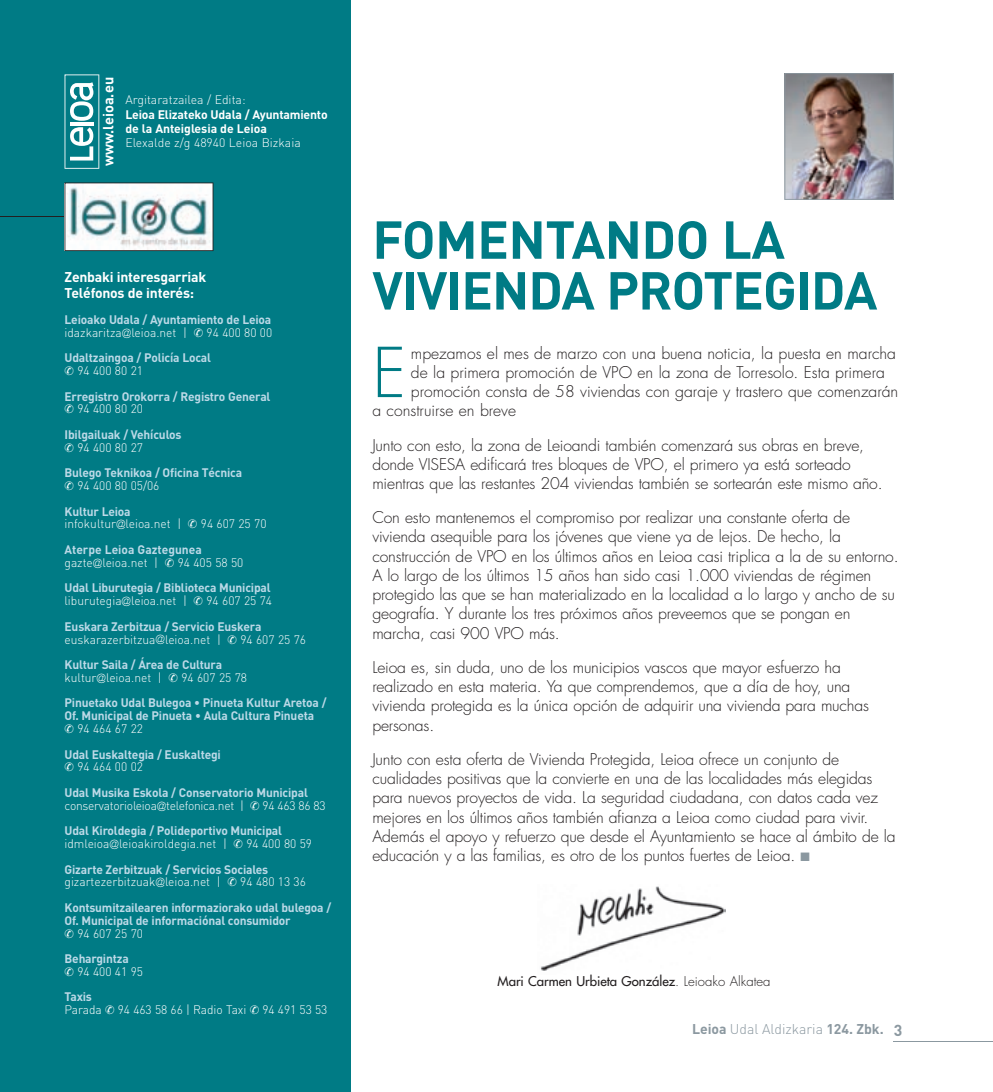
<style>
.page{position:relative;width:993px;height:1092px;background:#fff}
.page>*{position:absolute;margin:0;border:0;box-sizing:border-box;transform-origin:0 0}
.t1{font:300 66.85px "Futura";color:#007b85}
.t2{font:700 52.5px/50.8px "DIN";letter-spacing:-.02em;color:#007b85}
.t3{font:300 15.75px/19.2px "Futura";letter-spacing:-.01em;color:#231f20}
.t4{font:700 14.53px "DIN";color:#fff}
.t5{font:700 14px/15.8px "DIN";letter-spacing:-.015em;color:#fff}
.t6{font:300 14px "DIN";color:#8b98a0}
.t7{font:13.12px "Futura";color:#231f20}
.t8{font:700 12.25px/12.8px "DIN";letter-spacing:-.015em;color:#bcd9e7}
.t9{font:300 12.25px/12.8px "DIN";color:#fff}
.t10{font:300 12.25px/12.8px "DIN";letter-spacing:-.02em;color:#fff}
.t11{font:700 12.25px/14.3px "DIN";letter-spacing:-.015em;color:#fff}
.s1{font-weight:300;color:#fff}
.s2{font-family:"Futura";font-weight:300;color:#fff}
.s3{color:#fff}
.s4{font-weight:700;color:#bcd9e7}
.s5{font-family:"Futura"}
.s6{color:#8b98a0}
.s7{font-weight:300}
.s8{font-weight:700}
.s9{font-weight:700;font-size:15.75px}
</style>
<div class="page">
<hr style="left:893px;top:1040px;width:99px;height:1px;background:#8b98a0">
<div style="left:0;top:0;width:350px;height:1091px;background:#007b85"></div>
<hr style="left:0;top:216px;width:79px;height:1px;background:#231f20">
<svg style="left:64px;top:74px;width:35px;height:95px"></svg>
<img style="left:784px;top:73px;width:109px;height:127px">
<img style="left:540px;top:886px;width:185px;height:85px">
<svg style="left:64px;top:182px;width:149px;height:69px;background:#c9d5d7"></svg>
<p class="t4" style="left:99px;top:166px;width:91px;rotate:-90deg">www.leioa.eu</p>
<p class="t9" style="left:125px;top:93px;width:122px">Argitaratzailea / edita:</p>
<p class="t11" style="left:125px;top:106px;width:204px">Leioa elizateko udala / ayuntamiento de la anteiglesia de Leioa</p>
<p class="t9" style="left:125px;top:136px;width:177px">elexalde z/g 48940 Leioa Bizkaia</p>
<p class="t5" style="left:64px;top:268px;width:143px">Zenbaki interesgarriak teléfonos de interés:</p>
<p class="t8" style="left:64px;top:312px;width:209px">Leioako udala / ayuntamiento de Leioa <span class="s1">idazkaritza</span><span class="s2">@</span><span class="s1">leioa.net |</span> <span class="s3">✆</span> <span class="s1">94 400 80 00</span></p>
<p class="t8" style="left:64px;top:351px;width:148px">udaltzaingoa / policía Local <span class="s3">✆</span> <span class="s1">94 400 80 21</span></p>
<p class="t8" style="left:64px;top:389px;width:207px">erregistro orokorra / registro General <span class="s3">✆</span> <span class="s1">94 400 80 20</span></p>
<p class="t8" style="left:64px;top:427px;width:118px">ibilgailuak / vehículos <span class="s3">✆</span> <span class="s1">94 400 80 27</span></p>
<p class="t8" style="left:64px;top:466px;width:179px">Bulego teknikoa / oficina técnica <span class="s3">✆</span> <span class="s1">94 400 80 05/06</span></p>
<p class="t9" style="left:64px;top:504px;width:203px"><span class="s4">kultur Leioa<br></span>infokultur<span class="s5">@</span>leioa.net | ✆ 94 607 25 70</p>
<p class="t9" style="left:64px;top:543px;width:180px"><span class="s4">aterpe Leioa Gaztegunea </span>gazte<span class="s5">@</span>leioa.net | ✆ 94 405 58 50</p>
<p class="t8" style="left:64px;top:581px;width:209px">udal Liburutegia / Biblioteca municipal <span class="s1">liburutegia</span><span class="s2">@</span><span class="s1">leioa.net |</span> <span class="s3">✆</span> <span class="s1">94 607 25 74</span></p>
<p class="t9" style="left:64px;top:619px;width:243px"><span class="s4">euskara Zerbitzua / servicio euskera </span>euskarazerbitzua<span class="s5">@</span>leioa.net | ✆ 94 607 25 76</p>
<p class="t8" style="left:64px;top:657px;width:184px">kultur saila / Área de cultura <span class="s1">kultur</span><span class="s2">@</span><span class="s1">leioa.net |</span> <span class="s3">✆</span> <span class="s1">94 607 25 78</span></p>
<p class="t8" style="left:64px;top:696px;width:263px">Pinuetako Udal Bulegoa • Pinueta Kultur Aretoa /<br>Of. Municipal de Pinueta • Aula Cultura Pinueta <span class="s3">✆</span> <span class="s1">94 464 67 22</span></p>
<p class="t8" style="left:64px;top:747px;width:158px">udal euskaltegia / euskaltegi <span class="s3">✆</span> <span class="s1">94 464 00 02</span></p>
<p class="t10" style="left:64px;top:786px;width:263px"><span class="s4">udal musika eskola / conservatorio municipal </span>conservatorioleioa<span class="s5">@</span>telefonica.net | ✆ 94 463 86 83</p>
<p class="t8" style="left:64px;top:823px;width:249px">udal kiroldegia / polideportivo municipal <span class="s1">idmleioa</span><span class="s2">@</span><span class="s1">leioakiroldegia.net |</span> <span class="s3">✆</span> <span class="s1">94 400 80 59</span></p>
<p class="t9" style="left:64px;top:862px;width:243px"><span class="s4">Gizarte Zerbitzuak / servicios sociales </span>gizartezerbitzuak<span class="s5">@</span>leioa.net | ✆ 94 480 13 36</p>
<p class="t8" style="left:64px;top:900px;width:268px">kontsumitzailearen informaziorako udal bulegoa / of. municipal de informaciónal consumidor<br><span class="s3">✆</span> <span class="s1">94 607 25 70</span></p>
<p class="t8" style="left:64px;top:951px;width:80px">Behargintza<br><span class="s3">✆</span> <span class="s1">94 400 41 95</span></p>
<p class="t9" style="left:64px;top:990px;width:264px"><span class="s4">taxis<br></span>parada ✆ 94 463 58 66 | radio taxi ✆ 94 491 53 53</p>
<h2 class="t2" style="left:372px;top:212px;width:506px">fomentando La vivienda proteGida</h2>
<h1 class="t1" style="left:372px;top:332px;width:35px">E</h1>
<p class="t3" style="left:411px;top:343px;width:486px">mpezamos el mes de marzo con una buena noticia, la puesta en marcha</p>
<p class="t3" style="left:411px;top:363px;width:475px">de la primera promoción de VPO en la zona de Torresolo. Esta primera</p>
<p class="t3" style="left:411px;top:382px;width:488px">promoción consta de 58 viviendas con garaje y trastero que comenzarán</p>
<p class="t3" style="left:372px;top:401px;width:145px">a construirse en breve</p>
<p class="t3" style="left:372px;top:435px;width:511px">Junto con esto, la zona de Leioandi también comenzará sus obras en breve, donde VISESA edificará tres bloques de VPO, el primero ya está sorteado mientras que las restantes 204 viviendas también se sortearán este mismo año.</p>
<p class="t3" style="left:372px;top:508px;width:527px">Con esto mantenemos el compromiso por realizar una constante oferta de vivienda asequible para los jóvenes que viene ya de lejos. De hecho, la construcción de VPO en los últimos años en Leioa casi triplica a la de su entorno.<br>A lo largo de los últimos 15 años han sido casi 1.000 viviendas de régimen protegido las que se han materializado en la localidad a lo largo y ancho de su geografía. Y durante los tres próximos años preveemos que se pongan en marcha, casi 900 VPO más.</p>
<p class="t3" style="left:372px;top:658px;width:498px">Leioa es, sin duda, uno de los municipios vascos que mayor esfuerzo ha realizado en esta materia. Ya que comprendemos, que a día de hoy, una vivienda protegida es la única opción de adquirir una vivienda para muchas personas.</p>
<p class="t3" style="left:372px;top:749px;width:524px">Junto con esta oferta de Vivienda Protegida, Leioa ofrece un conjunto de cualidades positivas que la convierte en una de las localidades más elegidas para nuevos proyectos de vida. La seguridad ciudadana, con datos cada vez mejores en los últimos años también afianza a Leioa como ciudad para vivir.<br>Además el apoyo y refuerzo que desde el Ayuntamiento se hace al ámbito de la educación y a las familias, es otro de los puntos fuertes de Leioa. <span class="s6">■</span></p>
<p class="t7" style="left:497px;top:972px;width:274px">Mari Carmen Urbieta González<span class="s7">. Leioako Alkatea</span></p>
<p class="t6" style="left:691px;top:1020px;width:212px"><span class="s8">Leioa</span> Udal Aldizkaria <span class="s8">124. Zbk.</span> <span class="s9">3</span></p>
</div>
